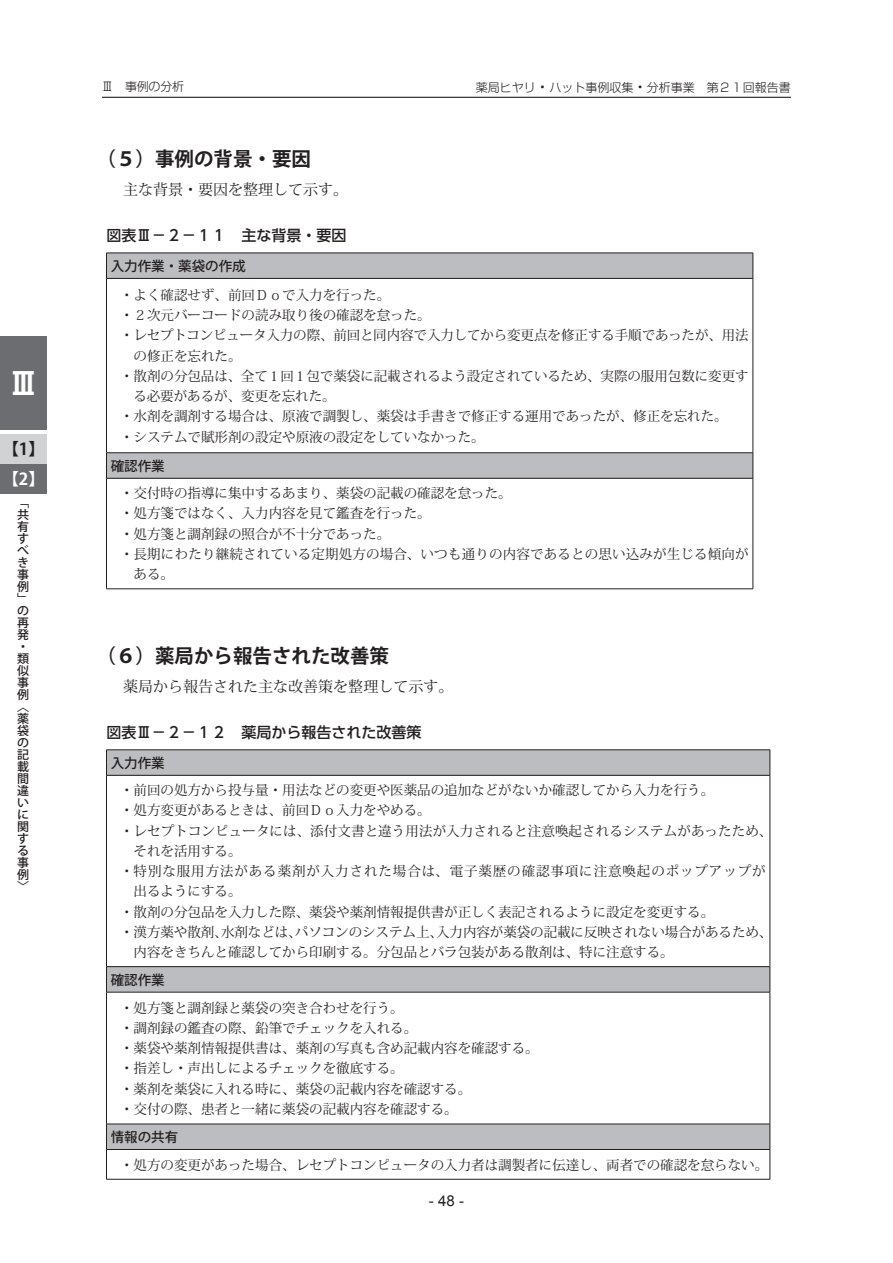
<style>
.page{position:relative;width:893px;height:1263px;background:#fff}
.page>*{position:absolute;margin:0;border:0;box-sizing:border-box;transform-origin:0 0}
.t1{font:30px "UD Shin Go Pro De Bold 90 msp RKSJ H";color:#fff}
.t2{font:19.5px "Koz Go Std Bold 90 msp RKSJ H";color:#231f20}
.t3{font:16.5px "Koz Go Pro Bold 90 msp RKSJ H";color:#231f20}
.t4{font:16.5px "Koz Go Pro Bold 90 msp RKSJ H";color:#fff}
.t5{font:15px "Koz Min Std Regular 90 msp RKSJ H";color:#231f20}
.t6{font:15px "UD Shin Go Pro Medium 90 msp RKSJ H";color:#231f20}
.t7{font:15px "Arial";color:#231f20}
.t8{font:13.5px/20.2px "Koz Min Std Regular 90 msp RKSJ H";color:#231f20}
.t9{font:13.5px "Koz Min Std Regular 90 msp RKSJ H";letter-spacing:.065em;color:#231f20}
.t10{font:12px "Shin Go Pro Light 90 msp RKSJ H";color:#231f20}
.t11{font:12px/12px "Koz Go Pro Medium 90 msp RKSJ V";color:#231f20}
.s1{font-family:"Shin Go Pro Medium 90 msp RKSJ H";font-size:13.5px}
.s2{font-family:"Koz Go Std Medium 90 msp RKSJ H"}
</style>
<div class="page">
<div style="left:0;top:336px;width:47px;height:94px;background:#6c6d70"></div>
<hr style="left:102px;top:97px;width:689px;height:1px;background:#231f20">
<div style="left:0;top:434px;width:47px;height:30px;background:#d1d2d4"></div>
<div style="left:0;top:464px;width:47px;height:30px;background:#6c6d70"></div>
<div style="left:106px;top:253px;width:647px;height:25px;background:#bcbdc0"></div>
<div style="left:106px;top:453px;width:647px;height:25px;background:#bcbdc0"></div>
<hr style="left:106px;top:253px;width:647px;height:1px;background:#231f20">
<svg style="left:106px;top:253px;width:1px;height:25px"></svg>
<svg style="left:753px;top:253px;width:1px;height:25px"></svg>
<hr style="left:106px;top:278px;width:647px;height:1px;background:#231f20">
<hr style="left:106px;top:279px;width:1px;height:174px;background:#231f20">
<hr style="left:753px;top:279px;width:1px;height:174px;background:#231f20">
<hr style="left:106px;top:453px;width:647px;height:1px;background:#231f20">
<svg style="left:106px;top:454px;width:1px;height:24px"></svg>
<svg style="left:753px;top:453px;width:1px;height:25px"></svg>
<hr style="left:106px;top:478px;width:647px;height:1px;background:#231f20">
<hr style="left:106px;top:478px;width:1px;height:111px;background:#231f20">
<hr style="left:753px;top:478px;width:1px;height:111px;background:#231f20">
<hr style="left:106px;top:589px;width:647px;height:1px;background:#231f20">
<div style="left:106px;top:750px;width:664px;height:25px;background:#bcbdc0"></div>
<div style="left:106px;top:967px;width:664px;height:25px;background:#bcbdc0"></div>
<div style="left:106px;top:1124px;width:664px;height:25px;background:#bcbdc0"></div>
<hr style="left:106px;top:750px;width:664px;height:1px;background:#231f20">
<svg style="left:106px;top:751px;width:1px;height:24px"></svg>
<svg style="left:770px;top:750px;width:1px;height:25px"></svg>
<hr style="left:106px;top:775px;width:664px;height:1px;background:#231f20">
<hr style="left:106px;top:776px;width:1px;height:190px;background:#231f20">
<hr style="left:770px;top:776px;width:1px;height:190px;background:#231f20">
<hr style="left:106px;top:966px;width:664px;height:1px;background:#231f20">
<svg style="left:106px;top:967px;width:1px;height:25px"></svg>
<svg style="left:770px;top:967px;width:1px;height:25px"></svg>
<hr style="left:106px;top:992px;width:664px;height:1px;background:#231f20">
<hr style="left:106px;top:992px;width:1px;height:132px;background:#231f20">
<hr style="left:770px;top:992px;width:1px;height:132px;background:#231f20">
<hr style="left:106px;top:1124px;width:664px;height:1px;background:#231f20">
<hr style="left:106px;top:1149px;width:664px;height:1px;background:#231f20">
<svg style="left:106px;top:1124px;width:1px;height:55px"></svg>
<svg style="left:770px;top:1124px;width:1px;height:55px"></svg>
<hr style="left:106px;top:1179px;width:664px;height:1px;background:#231f20">
<p class="t1" style="left:8px;top:372px;width:32px">Ⅲ</p>
<p class="t3" style="left:2px;top:443px;width:44px">【1】</p>
<p class="t4" style="left:2px;top:473px;width:44px">【2】</p>
<p class="t11" style="left:17px;top:498px;width:13px">「共有すべき事例」の再発・類似事例〈薬袋の記載間違いに関する事例〉</p>
<p class="t10" style="left:102px;top:82px;width:84px">Ⅲ　事例の分析</p>
<p class="t10" style="left:476px;top:83px;width:316px">薬局ヒヤリ<span class="s1">・</span>ハット事例収集<span class="s1">・</span>分析事業　第２１回報告書</p>
<p class="t2" style="left:97px;top:151px;width:216px">（５）事例の背景・要因</p>
<p class="t5" style="left:123px;top:184px;width:227px">主な背景・要因を整理して示す。</p>
<p class="t6" style="left:106px;top:229px;width:241px">図表Ⅲ－２－１１　主な背景・要因</p>
<p class="t8" style="left:120px;top:253px;width:271px;line-height:29.1px;text-indent:-9px"><span class="s2">入力作業・薬袋の作成<br></span>・よく確認せず、前回Ｄｏで入力を行った。</p>
<p class="t8" style="left:120px;top:307px;width:312px">・２次元バーコードの読み取り後の確認を怠った。</p>
<p class="t8" style="left:120px;top:327px;width:630px">・ レセプトコンピュータ入力の際、前回と同内容で入力してから変更点を修正する手順であったが、用法</p>
<p class="t8" style="left:134px;top:347px;width:109px">の修正を忘れた。</p>
<p class="t8" style="left:120px;top:367px;width:630px">・ 散剤の分包品は、全て１回１包で薬袋に記載されるよう設定されているため、実際の服用包数に変更す</p>
<p class="t8" style="left:133px;top:388px;width:204px">る必要があるが、変更を忘れた。</p>
<p class="t8" style="left:120px;top:408px;width:609px">・ 水剤を調剤する場合は、原液で調製し、薬袋は手書きで修正する運用であったが、修正を忘れた。</p>
<p class="t8" style="left:120px;top:428px;width:366px">・システムで賦形剤の設定や原液の設定をしていなかった。</p>
<p class="t8" style="left:120px;top:454px;width:393px;line-height:27.6px;text-indent:-9px"><span class="s2">確認作業<br></span>・交付時の指導に集中するあまり、薬袋の記載の確認を怠った。</p>
<p class="t8" style="left:120px;top:505px;width:312px">・処方箋ではなく、入力内容を見て鑑査を行った。</p>
<p class="t8" style="left:120px;top:525px;width:271px">・処方箋と調剤録の照合が不十分であった。</p>
<p class="t8" style="left:120px;top:546px;width:630px">・ 長期にわたり継続されている定期処方の場合、いつも通りの内容であるとの思い込みが生じる傾向が</p>
<p class="t8" style="left:134px;top:566px;width:42px">ある。</p>
<p class="t2" style="left:97px;top:648px;width:294px">（６）薬局から報告された改善策</p>
<p class="t5" style="left:123px;top:681px;width:332px">薬局から報告された主な改善策を整理して示す。</p>
<p class="t6" style="left:106px;top:726px;width:316px">図表Ⅲ－２－１２　薬局から報告された改善策</p>
<p class="t8" style="left:120px;top:751px;width:595px;line-height:27.5px;text-indent:-9px"><span class="s2">入力作業<br></span>・前回の処方から投与量・用法などの変更や医薬品の追加などがないか確認してから入力を行う。</p>
<p class="t8" style="left:120px;top:802px;width:312px">・処方変更があるときは、前回Ｄｏ入力をやめる。</p>
<p class="t8" style="left:120px;top:822px;width:654px">・ レ セプトコンピュータには、添付文書と違う用法が入力されると注意喚起されるシステムがあったため、</p>
<p class="t8" style="left:134px;top:843px;width:109px">それを活用する。</p>
<p class="t9" style="left:120px;top:866px;width:647px">・ 特別な服用方法がある薬剤が入力された場合は、電子薬歴の確認事項に注意喚起のポップアップが</p>
<p class="t8" style="left:134px;top:883px;width:109px">出るようにする。</p>
<p class="t8" style="left:120px;top:903px;width:595px">・散剤の分包品を入力した際、薬袋や薬剤情報提供書が正しく表記されるように設定を変更する。</p>
<p class="t8" style="left:120px;top:924px;width:654px">・ 漢方薬や散剤、水剤などは、パソコンのシステム上、入力内容が薬袋の記載に反映されない場合があるため、</p>
<p class="t8" style="left:134px;top:944px;width:541px">内容をきちんと確認してから印刷する。分包品とバラ包装がある散剤は、特に注意する。</p>
<p class="t8" style="left:120px;top:967px;width:298px;line-height:28px;text-indent:-9px"><span class="s2">確認作業<br></span>・処方箋と調剤録と薬袋の突き合わせを行う。　</p>
<p class="t8" style="left:120px;top:1019px;width:420px">・調剤録の鑑査の際、鉛筆でチェックを入れる。<br>・薬袋や薬剤情報提供書は、薬剤の写真も含め記載内容を確認する。・指差し・声出しによるチェックを徹底する。<br>・薬剤を薬袋に入れる時に、薬袋の記載内容を確認する。<br>・交付の際、患者と一緒に薬袋の記載内容を確認する。</p>
<p class="t8" style="left:120px;top:1125px;width:649px;line-height:27.6px;text-indent:-9px"><span class="s2">情報の共有<br></span>・処方の変更があった場合、レセプトコンピュータの入力者は調製者に伝達し、両者での確認を怠らない。</p>
<p class="t7" style="left:429px;top:1192px;width:37px">- 48 -</p>
</div>
